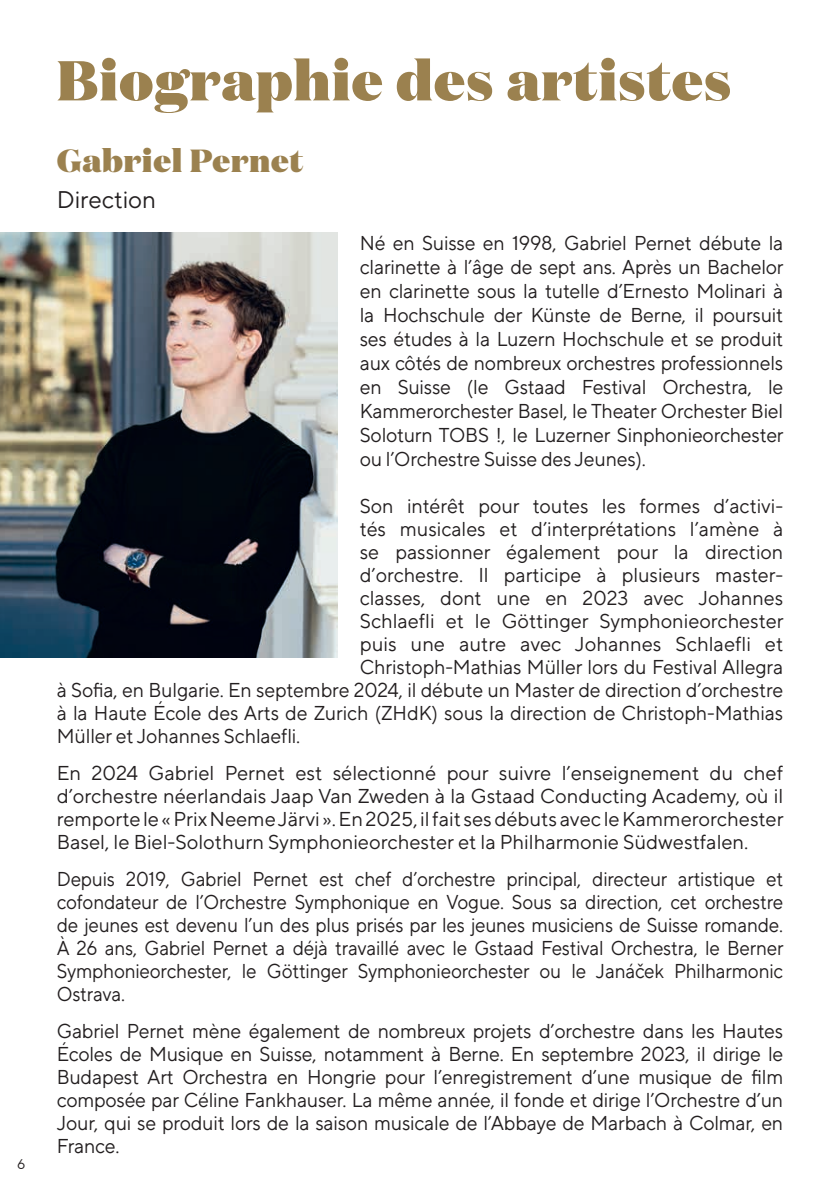
<style>
.page{position:relative;width:840px;height:1191px;background:#fff}
.page>*{position:absolute;margin:0;border:0;box-sizing:border-box;transform-origin:0 0}
.t1{font:900 56px "Domaine Display";letter-spacing:.02em;color:#9b814f}
.t2{font:900 32px "Domaine Display";letter-spacing:.02em;color:#9b814f}
.t3{font:24px "TT Norms Pro Var Roman";color:#231f20}
.t4{font:20px/24px "TT Norms Pro Var Roman";letter-spacing:-.005em;color:#231f20;text-align:justify}
.t5{font:20px/23px "TT Norms Pro Var Roman";letter-spacing:-.005em;color:#231f20;text-align:justify;scale:.94 1}
.t6{font:14px "TT Norms Pro Var Roman";color:#231f20}
</style>
<div class="page">
<img style="left:0;top:232px;width:337px;height:426px">
<p class="t6" style="left:17px;top:1153px;width:10px">6</p>
<h1 class="t1" style="left:57px;top:43px;width:675px">Biographie des artistes</h1>
<h2 class="t2" style="left:57px;top:139px;width:248px">Gabriel Pernet</h2>
<p class="t3" style="left:57px;top:182px;width:101px">Direction</p>
<p class="t4" style="left:359px;top:229px;width:425px">Né en Suisse en 1998, Gabriel Pernet débute la clarinette à l’âge de sept ans. Après un Bachelor en clarinette sous la tutelle d’Ernesto Molinari à la Hochschule der Künste de Berne, il poursuit ses études à la Luzern Hochschule et se produit aux côtés de nombreux orchestres professionnels en Suisse (le Gstaad Festival Orchestra, le Kammerorchester Basel, le Theater Orchester Biel Soloturn TOBS !, le Luzerner Sinphonieorchester ou l’Orchestre Suisse des Jeunes).</p>
<p class="t4" style="left:359px;top:492px;width:424px">Son intérêt pour toutes les formes d’activi-</p>
<p class="t4" style="left:359px;top:515px;width:424px">tés musicales et d’interprétations l’amène à</p>
<p class="t4" style="left:359px;top:538px;width:424px">se passionner également pour la direction</p>
<p class="t4" style="left:359px;top:561px;width:424px">d’orchestre. Il participe à plusieurs master-</p>
<p class="t4" style="left:359px;top:584px;width:424px">classes, dont une en 2023 avec Johannes</p>
<p class="t4" style="left:359px;top:607px;width:425px">Schlaefli et le Göttinger Symphonieorchester</p>
<p class="t4" style="left:359px;top:630px;width:424px">puis une autre avec Johannes Schlaefli et</p>
<p class="t4" style="left:359px;top:653px;width:424px">Christoph-Mathias Müller lors du Festival Allegra</p>
<p class="t4" style="left:57px;top:676px;width:727px">à Sofia, en Bulgarie. En septembre 2024, il débute un Master de direction d’orchestre</p>
<p class="t4" style="left:57px;top:699px;width:727px">à la Haute École des Arts de Zurich (ZHdK) sous la direction de Christoph-Mathias</p>
<p class="t4" style="left:57px;top:722px;width:245px">Müller et Johannes Schlaefli.</p>
<p class="t4" style="left:57px;top:759px;width:728px;line-height:23px">En 2024 Gabriel Pernet est sélectionné pour suivre l’enseignement du chef d’orchestre néerlandais Jaap Van Zweden à la Gstaad Conducting Academy, où il remporte le « Prix Neeme Järvi ». En 2025, il fait ses débuts avec le Kammerorchester Basel, le Biel-Solothurn Symphonieorchester et la Philharmonie Südwestfalen.</p>
<p class="t5" style="left:57px;top:865px;width:774px">Depuis 2019, Gabriel Pernet est chef d’orchestre principal, directeur artistique et cofondateur de l’Orchestre Symphonique en Vogue. Sous sa direction, cet orchestre de jeunes est devenu l’un des plus prisés par les jeunes musiciens de Suisse romande.<br>À 26 ans, Gabriel Pernet a déjà travaillé avec le Gstaad Festival Orchestra, le Berner Symphonieorchester, le Göttinger Symphonieorchester ou le Janáček Philharmonic Ostrava.</p>
<p class="t4" style="left:57px;top:1017px;width:727px;line-height:23px">Gabriel Pernet mène également de nombreux projets d’orchestre dans les Hautes Écoles de Musique en Suisse, notamment à Berne. En septembre 2023, il dirige le Budapest Art Orchestra en Hongrie pour l’enregistrement d’une musique de film composée par Céline Fankhauser. La même année, il fonde et dirige l’Orchestre d’un Jour, qui se produit lors de la saison musicale de l’Abbaye de Marbach à Colmar, en France.</p>
</div>
